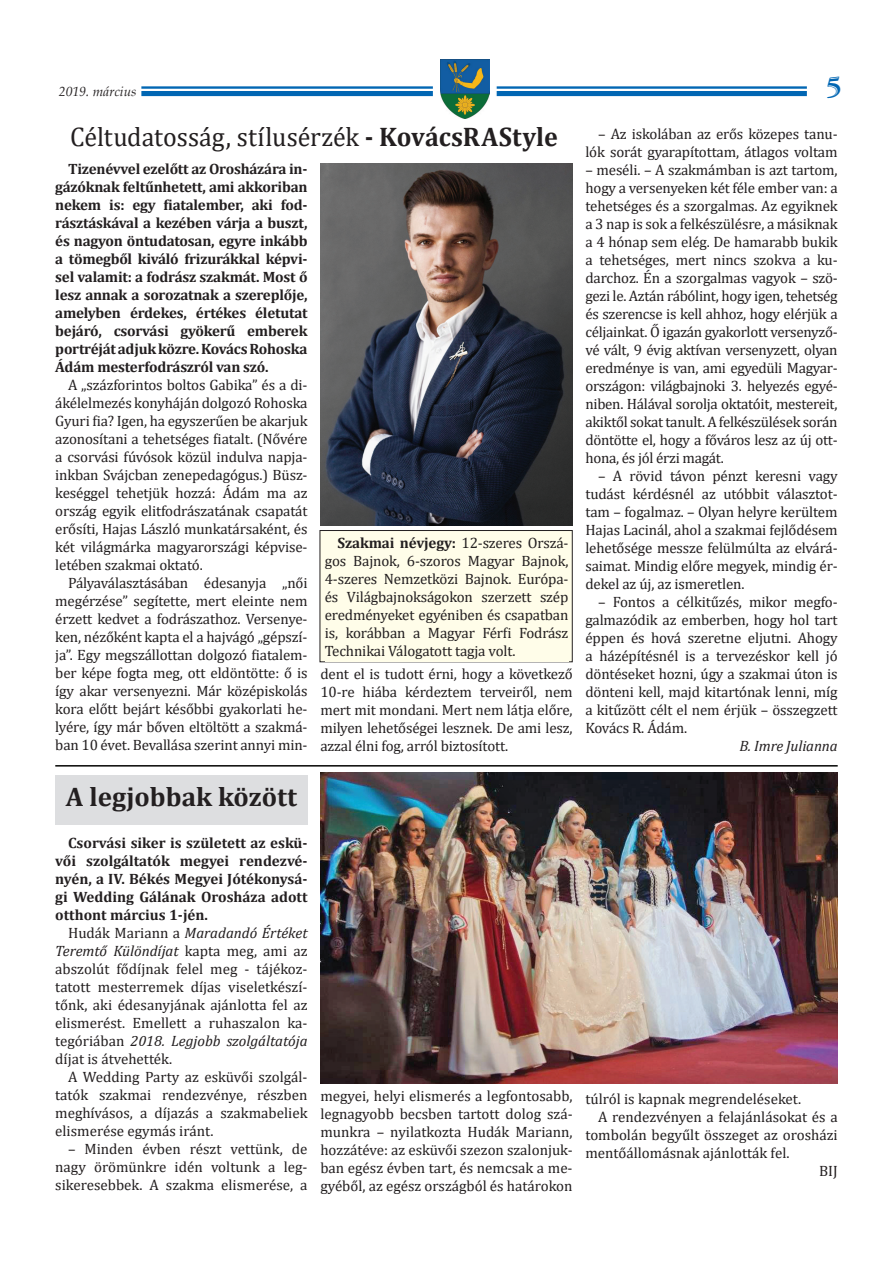
<style>
.page{position:relative;width:893px;height:1263px;background:#fff}
.page>*{position:absolute;margin:0;border:0;box-sizing:border-box;transform-origin:0 0}
.t1{font:27px "Cambria";color:#231f20;scale:.96 1}
.t2{font:700 27px "Cambria";color:#231f20}
.t3{font:700 27px "Garamond Handtooled PFL";color:#0166b3}
.t4{font:15px/18px "Cambria";letter-spacing:-.01em;color:#231f20;text-align:justify}
.t5{font:700 15px/18px "Cambria";letter-spacing:-.015em;color:#231f20;text-align:justify}
.t6{font:italic 15px "Cambria";letter-spacing:-.01em;color:#231f20}
.t7{font:italic 13.5px "Book Antiqua";color:#231f20}
.s1{font-weight:700}
.s2{font-style:italic}
</style>
<div class="page">
<svg style="left:141px;top:86px;width:666px;height:11px;fill:#0166b3"></svg>
<hr style="left:66px;top:89px;width:791px;height:2px;background:#fff">
<div style="left:433px;top:64px;width:64px;height:57px;background:#fff"></div>
<img style="left:440px;top:60px;width:49px;height:59px">
<div style="left:55px;top:775px;width:253px;height:50px;background:#dddee0"></div>
<hr style="left:55px;top:765px;width:783px;height:1px;background:#040503">
<img style="left:320px;top:772px;width:518px;height:312px">
<img style="left:320px;top:163px;width:253px;height:362px">
<div style="left:320px;top:530px;width:253px;height:132px;background:#fffde9;border:1px solid #231f20"></div>
<div style="left:325px;top:536px;width:243px;height:126px;background:#fffde9"></div>
<p class="t7" style="left:59px;top:82px;width:79px">2019. március</p>
<h1 class="t3" style="left:826px;top:71px;width:17px">5</h1>
<h1 class="t1" style="left:70px;top:121px;width:509px">Céltudatosság, stílusérzék <span class="s1">- KovácsRAStyle</span></h1>
<p class="t5" style="left:55px;top:160px;width:254px;text-indent:13px">Tizenévvel ezelőtt az Orosházára in&shy;gázóknak feltűnhetett, ami akkoriban nekem is: egy fiatalember, aki fod&shy;rásztáskával a kezében várja a buszt, és nagyon öntudatosan, egyre inkább a tömegből kiváló frizurákkal képvi&shy;sel valamit: a fodrász szakmát. Most ő lesz annak a sorozatnak a szereplője, amelyben érdekes, értékes életutat bejáró, csorvási gyökerű emberek portréját adjuk közre. Kovács Rohoska Ádám mesterfodrászról van szó.</p>
<p class="t4" style="left:55px;top:376px;width:254px;text-indent:13px">A „százforintos boltos Gabika” és a di&shy;ákélelmezés konyháján dolgozó Rohoska Gyuri fia? Igen, ha egyszerűen be akarjuk azonosítani a tehetséges fiatalt. (Nővére a csorvási fúvósok közül indulva napja&shy;inkban Svájcban zenepedagógus.) Büsz&shy;keséggel tehetjük hozzá: Ádám ma az ország egyik elitfodrászatának csapatát erősíti, Hajas László munkatársaként, és két világmárka magyarországi képvise&shy;letében szakmai oktató.</p>
<p class="t4" style="left:55px;top:574px;width:254px;text-indent:13px">Pályaválasztásában édesanyja „női megérzése” segítette, mert eleinte nem érzett kedvet a fodrászathoz. Versenye&shy;ken, nézőként kapta el a hajvágó „gépszí&shy;ja”. Egy megszállottan dolgozó fiatalem&shy;ber képe fogta meg, ott eldöntötte: ő is így akar versenyezni. Már középiskolás kora előtt bejárt későbbi gyakorlati he&shy;lyére, így már bőven eltöltött a szakmá&shy;ban 10 évet. Bevallása szerint annyi min-</p>
<h1 class="t2" style="left:66px;top:777px;width:232px">A legjobbak között</h1>
<p class="t4" style="left:325px;top:534px;width:245px;text-indent:13px"><span class="s1">Szakmai névjegy:</span> 12-szeres Orszá&shy;gos Bajnok, 6-szoros Magyar Bajnok, 4-szeres Nemzetközi Bajnok. Európa&shy;és Világbajnokságokon szerzett szép eredményeket egyéniben és csapatban is, korábban a Magyar Férfi Fodrász Technikai Válogatott tagja volt.</p>
<p class="t4" style="left:320px;top:664px;width:254px">dent el is tudott érni, hogy a következő 10-re hiába kérdeztem terveiről, nem mert mit mondani. Mert nem látja előre, milyen lehetőségei lesznek. De ami lesz, azzal élni fog, arról biztosított.</p>
<p class="t4" style="left:585px;top:125px;width:254px;text-align:right">– Az iskolában az erős közepes tanu&shy;lók sorát gyarapítottam, átlagos voltam</p>
<p class="t4" style="left:585px;top:161px;width:254px">– meséli. – A szakmámban is azt tartom, hogy a versenyeken két féle ember van: a tehetséges és a szorgalmas. Az egyiknek a 3 nap is sok a felkészülésre, a másiknak a 4 hónap sem elég. De hamarabb bukik a tehetséges, mert nincs szokva a ku&shy;darchoz. Én a szorgalmas vagyok – szö&shy;gezi le. Aztán rábólint, hogy igen, tehetség és szerencse is kell ahhoz, hogy elérjük a céljainkat. Ő igazán gyakorlott versenyző&shy;vé vált, 9 évig aktívan versenyzett, olyan eredménye is van, ami egyedüli Magyar&shy;országon: világbajnoki 3. helyezés egyé&shy;niben. Hálával sorolja oktatóit, mestereit, akiktől sokat tanult. A felkészülések során döntötte el, hogy a főváros lesz az új ott&shy;hona, és jól érzi magát.</p>
<p class="t4" style="left:585px;top:467px;width:254px;text-indent:13px">– A rövid távon pénzt keresni vagy tudást kérdésnél az utóbbit választot&shy;tam – fogalmaz. – Olyan helyre kerültem Hajas Lacinál, ahol a szakmai fejlődésem lehetősége messze felülmúlta az elvárá&shy;saimat. Mindig előre megyek, mindig ér&shy;dekel az új, az ismeretlen.</p>
<p class="t4" style="left:585px;top:593px;width:254px;text-indent:13px">– Fontos a célkitűzés, mikor megfo&shy;galmazódik az emberben, hogy hol tart éppen és hová szeretne eljutni. Ahogy a házépítésnél is a tervezéskor kell jó döntéseket hozni, úgy a szakmai úton is dönteni kell, majd kitartónak lenni, míg a kitűzött célt el nem érjük – összegzett Kovács R. Ádám.</p>
<p class="t6" style="left:739px;top:736px;width:100px">B. Imre Julianna</p>
<p class="t5" style="left:55px;top:833px;width:254px;text-indent:13px">Csorvási siker is született az eskü&shy;vői szolgáltatók megyei rendezvé&shy;nyén, a IV. Békés Megyei Jótékonysá&shy;gi Wedding Gálának Orosháza adott otthont március 1-jén.</p>
<p class="t4" style="left:55px;top:924px;width:254px;text-indent:13px">Hudák Mariann a <span class="s2">Maradandó Értéket Teremtő Különdíjat</span> kapta meg, ami az abszolút fődíjnak felel meg - tájékoz&shy;tatott mesterremek díjas viseletkészí&shy;tőnk, aki édesanyjának ajánlotta fel az elismerést. Emellett a ruhaszalon ka&shy;tegóriában <span class="s2">2018. Legjobb szolgáltatója </span>díjat is átvehették.</p>
<p class="t4" style="left:55px;top:1068px;width:254px;text-indent:13px">A Wedding Party az esküvői szolgál&shy;tatók szakmai rendezvénye, részben meghívásos, a díjazás a szakmabeliek elismerése egymás iránt.</p>
<p class="t4" style="left:55px;top:1140px;width:254px;text-indent:13px">– Minden évben részt vettünk, de nagy örömünkre idén voltunk a leg&shy;sikeresebbek. A szakma elismerése, a</p>
<p class="t4" style="left:320px;top:1087px;width:254px">megyei, helyi elismerés a legfontosabb, legnagyobb becsben tartott dolog szá&shy;munkra – nyilatkozta Hudák Mariann, hozzátéve: az esküvői szezon szalonjuk&shy;ban egész évben tart, és nemcsak a me&shy;gyéből, az egész országból és határokon</p>
<p class="t4" style="left:585px;top:1089px;width:217px">túlról is kapnak megrendeléseket.</p>
<p class="t4" style="left:598px;top:1107px;width:241px">A rendezvényen a felajánlásokat és a</p>
<p class="t4" style="left:585px;top:1125px;width:254px">tombolán begyűlt összeget az orosházi</p>
<p class="t4" style="left:585px;top:1143px;width:206px">mentőállomásnak ajánlották fel.</p>
<p class="t4" style="left:819px;top:1161px;width:20px">BIJ</p>
</div>
